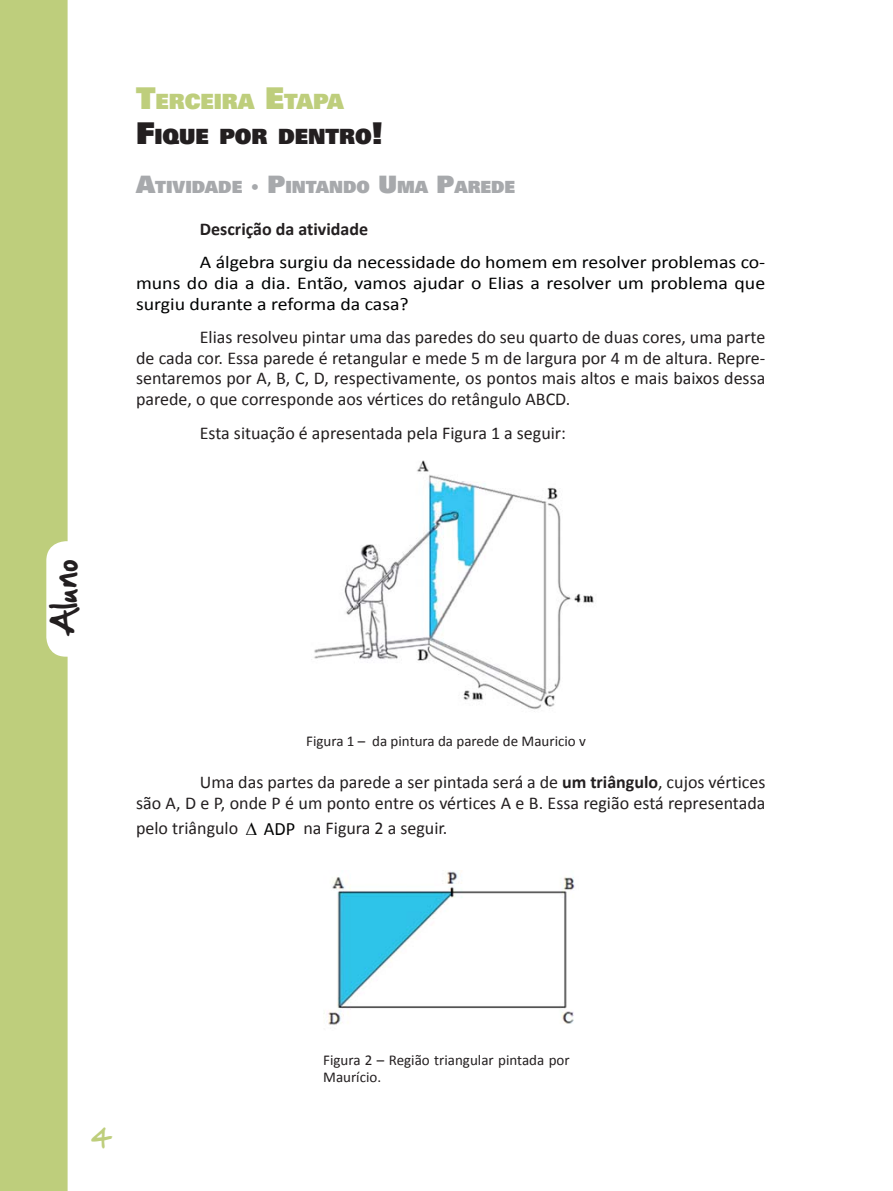
<style>
.page{position:relative;width:893px;height:1191px;background:#fff}
.page>*{position:absolute;margin:0;border:0;box-sizing:border-box;transform-origin:0 0}
.t1{font:30px "Hand Of Sean";color:#231f20}
.t2{font:24px "Hand Of Sean";color:#bece7c}
.t3{font:900 21px/34.5px "Univers";color:#231f20}
.t4{font:18px/20.7px "Calibri";color:#231f20;text-align:justify}
.t5{font:18px/20.7px "Calibri";color:#010202;text-align:justify;scale:1.1 1}
.t6{font:700 18px "Calibri";color:#231f20}
.t7{font:900 16.8px "Univers";color:#a7a9ac}
.t8{font:15px/17.2px "Calibri";color:#231f20}
.s1{font-size:30px;color:#bece7c}
.s2{color:#bece7c}
.s3{font-size:30px}
.s4{font-size:24px}
.s5{font-weight:700}
.s6{font-size:18.75px;color:#010202}
</style>
<div class="page">
<div style="left:0;top:0;width:68px;height:1190px;background:#bece7c"></div>
<img style="left:314px;top:460px;width:280px;height:250px">
<img style="left:324px;top:871px;width:251px;height:154px">
<h1 class="t1" style="left:38px;top:637px;width:80px;rotate:-90deg">Aluno</h1>
<p class="t3" style="left:136px;top:86px;width:248px"><span class="s1">T</span><span class="s2">ERCEIRA</span> <span class="s1">E</span><span class="s2">TAPA<br></span><span class="s3">F</span>IQUE POR DENTRO<span class="s3">!</span></p>
<p class="t7" style="left:136px;top:180px;width:380px"><span class="s4">A</span>TIVIDADE <span class="s4">· P</span>INTANDO <span class="s4">U</span>MA <span class="s4">P</span>AREDE</p>
<p class="t6" style="left:200px;top:221px;width:170px">Descrição da atividade</p>
<p class="t5" style="left:136px;top:253px;width:574px;text-indent:64px">A álgebra surgiu da necessidade do homem em resolver problemas co&shy;muns do dia a dia. Então, vamos ajudar o Elias a resolver um problema que surgiu durante a reforma da casa?</p>
<p class="t4" style="left:136px;top:328px;width:631px;text-indent:64px">Elias resolveu pintar uma das paredes do seu quarto de duas cores, uma parte de cada cor. Essa parede é retangular e mede 5 m de largura por 4 m de altura. Repre&shy;sentaremos por A, B, C, D, respectivamente, os pontos mais altos e mais baixos dessa parede, o que corresponde aos vértices do retângulo ABCD.</p>
<p class="t4" style="left:200px;top:424px;width:368px">Esta situação é apresentada pela Figura 1 a seguir:</p>
<p class="t8" style="left:306px;top:734px;width:281px">Figura 1 – da pintura da parede de Mauricio v</p>
<p class="t4" style="left:136px;top:773px;width:631px;text-align:right">Uma das partes da parede a ser pintada será a de <span class="s5">um triângulo</span>, cujos vértices<br>são A, D e P, onde P é um ponto entre os vértices A e B. Essa região está representada</p>
<p class="t4" style="left:136px;top:819px;width:104px">pelo triângulo</p>
<p class="t4" style="left:264px;top:819px;width:185px"><span class="s6">ADP</span> na Figura 2 a seguir.</p>
<h2 class="t2" style="left:91px;top:1115px;width:24px">4</h2>
<p class="t8" style="left:323px;top:1052px;width:248px">Figura 2 – Região triangular pintada por<br>Maurício.</p>
</div>
